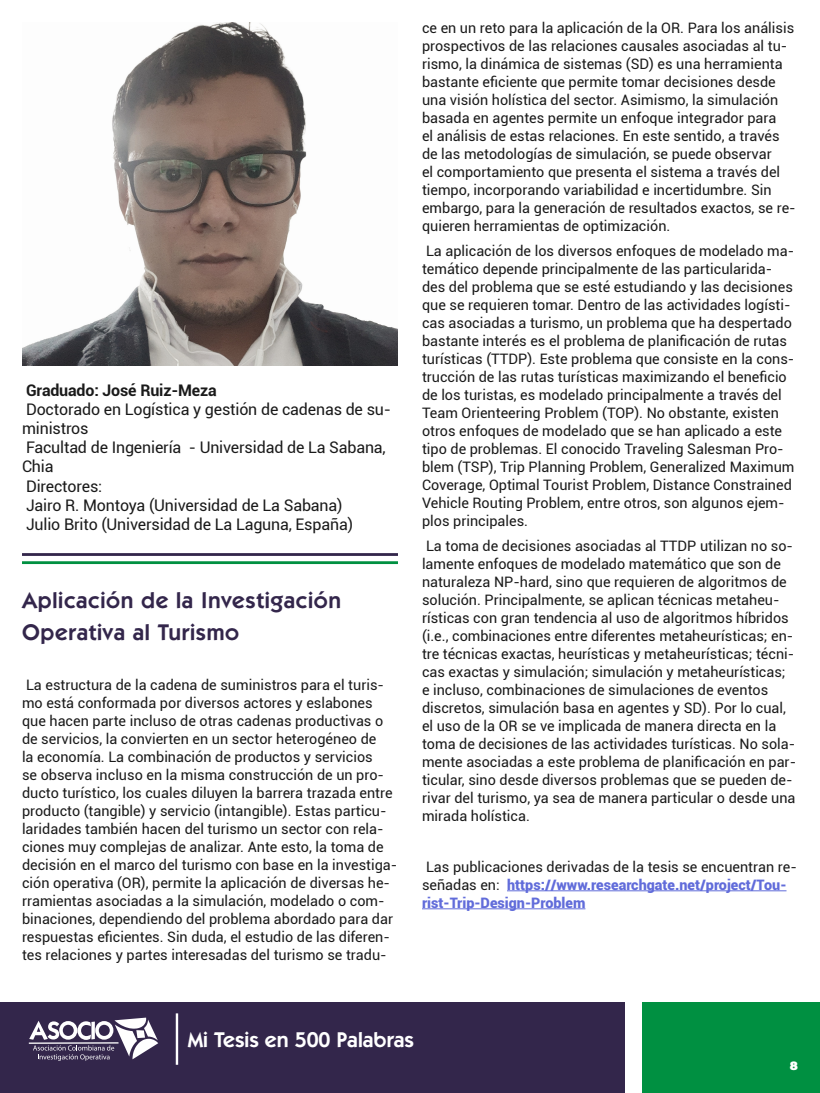
<style>
.page{position:relative;width:820px;height:1093px;background:#fff}
.page>*{position:absolute;margin:0;border:0;box-sizing:border-box;transform-origin:0 0}
.t1{font:600 22.8px/32px "ITC Kabel Std";letter-spacing:.03em;color:#33264b}
.t2{font:600 21.44px "ITC Kabel Std";color:#fff}
.t3{font:16px/19.2px "Roboto";letter-spacing:-.01em;color:#1a1a1a}
.t4{font:700 16px "Roboto";letter-spacing:-.01em;color:#1a1a1a}
.t5{font:14.4px/18px "Roboto";color:#1a1a1a}
.t6{font:900 14.4px/18px "Roboto";color:#616cda}
.t7{font:900 12px "Montserrat Alternates";color:#fff}
.s1{font-weight:400;color:#1a1a1a}
</style>
<div class="page">
<div style="left:0;top:1002px;width:624px;height:91px;background:#33264b"></div>
<div style="left:642px;top:1002px;width:177px;height:91px;background:#009041"></div>
<svg style="left:28px;top:1017px;width:130px;height:44px"></svg>
<hr style="left:176px;top:1013px;width:2px;height:52px;background:#fff">
<hr style="left:506px;top:890px;width:280px;height:1px;background:#616cda">
<hr style="left:422px;top:908px;width:163px;height:1px;background:#616cda">
<hr style="left:22px;top:553px;width:376px;height:3px;background:#33264b">
<hr style="left:22px;top:561px;width:376px;height:3px;background:#009041">
<img style="left:22px;top:22px;width:376px;height:344px">
<p class="t4" style="left:26px;top:378px;width:192px">Graduado: José Ruiz-Meza</p>
<p class="t3" style="left:22px;top:399px;width:370px">Doctorado en Logística y gestión de cadenas de su&shy;ministros<br>Facultad de Ingeniería - Universidad de La Sabana,<br>Chia<br>Directores:<br>Jairo R. Montoya (Universidad de La Sabana)<br>Julio Brito (Universidad de La Laguna, España)</p>
<h1 class="t1" style="left:22px;top:584px;width:320px">Aplicación de la Investigación<br>Operativa al Turismo</h1>
<p class="t5" style="left:22px;top:675px;width:377px">La estructura de la cadena de suministros para el turis&shy;mo está conformada por diversos actores y eslabones que hacen parte incluso de otras cadenas productivas o de servicios, la convierten en un sector heterogéneo de<br>la economía. La combinación de productos y servicios<br>se observa incluso en la misma construcción de un pro&shy;ducto turístico, los cuales diluyen la barrera trazada entre producto (tangible) y servicio (intangible). Estas particu&shy;laridades también hacen del turismo un sector con rela&shy;ciones muy complejas de analizar. Ante esto, la toma de decisión en el marco del turismo con base en la investiga&shy;ción operativa (OR), permite la aplicación de diversas he&shy;rramientas asociadas a la simulación, modelado o com&shy;binaciones, dependiendo del problema abordado para dar respuestas eficientes. Sin duda, el estudio de las diferen&shy;tes relaciones y partes interesadas del turismo se tradu-</p>
<p class="t5" style="left:422px;top:18px;width:375px">ce en un reto para la aplicación de la OR. Para los análisis prospectivos de las relaciones causales asociadas al tu&shy;rismo, la dinámica de sistemas (SD) es una herramienta bastante eficiente que permite tomar decisiones desde una visión holística del sector. Asimismo, la simulación basada en agentes permite un enfoque integrador para<br>el análisis de estas relaciones. En este sentido, a través de las metodologías de simulación, se puede observar<br>el comportamiento que presenta el sistema a través del tiempo, incorporando variabilidad e incertidumbre. Sin embargo, para la generación de resultados exactos, se re&shy;quieren herramientas de optimización.</p>
<p class="t5" style="left:422px;top:241px;width:374px">La aplicación de los diversos enfoques de modelado ma&shy;temático depende principalmente de las particularida&shy;des del problema que se esté estudiando y las decisiones que se requieren tomar. Dentro de las actividades logísti&shy;cas asociadas a turismo, un problema que ha despertado bastante interés es el problema de planificación de rutas turísticas (TTDP). Este problema que consiste en la cons&shy;trucción de las rutas turísticas maximizando el beneficio de los turistas, es modelado principalmente a través del Team Orienteering Problem (TOP). No obstante, existen otros enfoques de modelado que se han aplicado a este tipo de problemas. El conocido Traveling Salesman Pro&shy;blem (TSP), Trip Planning Problem, Generalized Maximum Coverage, Optimal Tourist Problem, Distance Constrained Vehicle Routing Problem, entre otros, son algunos ejem&shy;plos principales.</p>
<p class="t5" style="left:422px;top:537px;width:375px">La toma de decisiones asociadas al TTDP utilizan no so&shy;lamente enfoques de modelado matemático que son de naturaleza NP-hard, sino que requieren de algoritmos de solución. Principalmente, se aplican técnicas metaheu&shy;rísticas con gran tendencia al uso de algoritmos híbridos (i.e., combinaciones entre diferentes metaheurísticas; en&shy;tre técnicas exactas, heurísticas y metaheurísticas; técni&shy;cas exactas y simulación; simulación y metaheurísticas; e incluso, combinaciones de simulaciones de eventos discretos, simulación basa en agentes y SD). Por lo cual, el uso de la OR se ve implicada de manera directa en la toma de decisiones de las actividades turísticas. No sola&shy;mente asociadas a este problema de planificación en par&shy;ticular, sino desde diversos problemas que se pueden de&shy;rivar del turismo, ya sea de manera particular o desde una mirada holística.</p>
<p class="t6" style="left:422px;top:857px;width:376px"><span class="s1">Las publicaciones derivadas de la tesis se encuentran re&shy;señadas en:</span> https://www.researchgate.net/project/Tou&shy;rist-Trip-Design-Problem</p>
<h2 class="t2" style="left:188px;top:1027px;width:228px">Mi Tesis en 500 Palabras</h2>
<p class="t7" style="left:789px;top:1057px;width:10px">8</p>
</div>
